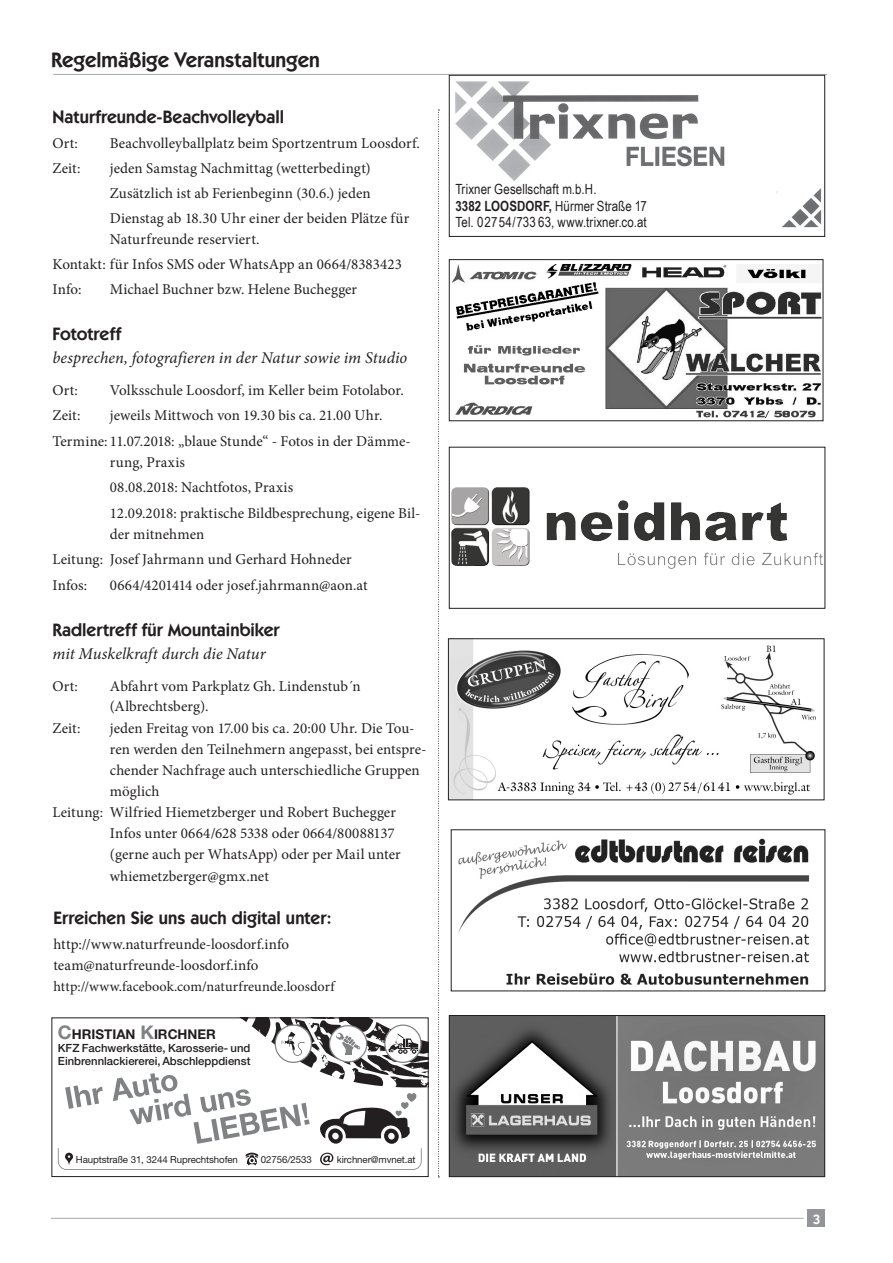
<style>
.page{position:relative;width:893px;height:1263px;background:#fff}
.page>*{position:absolute;margin:0;border:0;box-sizing:border-box;transform-origin:0 0}
.S_1_Titel{font:600 21px "Kabel IT Cby BT";color:#231f20}
.S_4_Titel{font:600 18px "Kabel IT Cby BT";letter-spacing:.005em;color:#231f20}
.S_4_Untertitel{font:italic 16.5px "Minion Pro";color:#231f20}
.Ort_Zeit_Kosten_Leit{font:15px/21.1px "Minion Pro";letter-spacing:.005em;color:#231f20}
.Grundtext{font:15px "Minion Pro";letter-spacing:.005em;color:#231f20}
.Grundtext-2{font:14.25px "Minion Pro";letter-spacing:.005em;color:#231f20}
.t1{font:14.1px/16.4px "Arial Narrow";letter-spacing:.005em;color:#231f20}
.t2{font:700 13.5px "Helvetica Neue";color:#231f20}
.t3{font:600 13.5px "Kabel IT Cby BT";color:#fff}
.t4{font:500 11.25px/12.8px "Helvetica Neue";color:#231f20}
.t5{font:9.75px "Helvetica Neue";letter-spacing:-.01em;color:#231f20}
.s1{font-size:18.75px;color:#808285}
.s2{font-weight:700}
</style>
<div class="page">
<hr style="left:51px;top:1218px;width:753px;height:1px;background:#a8a9ad">
<hr style="left:53px;top:74px;width:774px;height:1px;background:#a8a9ad">
<div style="left:808px;top:1210px;width:17px;height:17px;background:#939598"></div>
<svg style="left:438px;top:110px;width:1px;height:1067px"></svg>
<img style="left:450px;top:640px;width:366px;height:158px">
<div style="left:448px;top:638px;width:376px;height:162px;border:1px solid #231f20"></div>
<img style="left:451px;top:1017px;width:372px;height:158px">
<div style="left:449px;top:1015px;width:376px;height:162px;border:1px solid #231f20"></div>
<img style="left:451px;top:487px;width:336px;height:55px">
<img style="left:458px;top:838px;width:352px;height:147px">
<img style="left:451px;top:264px;width:370px;height:154px">
<div style="left:449px;top:259px;width:374px;height:162px;border:1px solid #231f20"></div>
<img style="left:455px;top:81px;width:270px;height:100px">
<img style="left:776px;top:188px;width:46px;height:40px">
<div style="left:449px;top:75px;width:376px;height:162px;border:1px solid #231f20"></div>
<svg style="left:57px;top:1020px;width:369px;height:150px"></svg>
<div style="left:52px;top:1018px;width:376px;height:159px;border:1px solid #231f20"></div>
<p class="S_1_Titel" style="left:51px;top:47px;width:270px">Regelmäßige Veranstaltungen</p>
<p class="S_4_Titel" style="left:53px;top:106px;width:233px">Naturfreunde-Beachvolleyball</p>
<p class="Ort_Zeit_Kosten_Leit" style="left:53px;top:133px;width:27px">Ort:</p>
<p class="Ort_Zeit_Kosten_Leit" style="left:110px;top:133px;width:312px">Beachvolleyballplatz beim Sportzentrum Loosdorf.</p>
<p class="Ort_Zeit_Kosten_Leit" style="left:53px;top:158px;width:29px">Zeit:</p>
<p class="Ort_Zeit_Kosten_Leit" style="left:110px;top:158px;width:262px">jeden Samstag Nachmittag (wetterbedingt)</p>
<p class="Ort_Zeit_Kosten_Leit" style="left:110px;top:183px;width:262px">Zusätzlich ist ab Ferienbeginn (30.6.) jeden</p>
<p class="Ort_Zeit_Kosten_Leit" style="left:110px;top:208px;width:301px;line-height:20.7px">Dienstag ab 18.30 Uhr einer der beiden Plätze für<br>Naturfreunde reserviert.</p>
<p class="Ort_Zeit_Kosten_Leit" style="left:53px;top:253px;width:351px">Kontakt: für Infos SMS oder WhatsApp an 0664/8383423</p>
<p class="Ort_Zeit_Kosten_Leit" style="left:53px;top:278px;width:31px">Info:</p>
<p class="Ort_Zeit_Kosten_Leit" style="left:110px;top:278px;width:249px">Michael Buchner bzw. Helene Buchegger</p>
<p class="S_4_Titel" style="left:53px;top:323px;width:70px">Fototreff</p>
<p class="S_4_Untertitel" style="left:53px;top:347px;width:356px">besprechen, fotografieren in der Natur sowie im Studio</p>
<p class="Ort_Zeit_Kosten_Leit" style="left:53px;top:380px;width:27px">Ort:</p>
<p class="Ort_Zeit_Kosten_Leit" style="left:110px;top:380px;width:296px">Volksschule Loosdorf, im Keller beim Fotolabor.</p>
<p class="Ort_Zeit_Kosten_Leit" style="left:53px;top:405px;width:29px">Zeit:</p>
<p class="Ort_Zeit_Kosten_Leit" style="left:110px;top:405px;width:274px">jeweils Mittwoch von 19.30 bis ca. 21.00 Uhr.</p>
<p class="Ort_Zeit_Kosten_Leit" style="left:110px;top:431px;width:303px;text-indent:-57px">Termine: 11.07.2018: „blaue Stunde“ - Fotos in der Dämme&shy;rung, Praxis</p>
<p class="Ort_Zeit_Kosten_Leit" style="left:110px;top:477px;width:185px">08.08.2018: Nachtfotos, Praxis</p>
<p class="Ort_Zeit_Kosten_Leit" style="left:110px;top:502px;width:312px">12.09.2018: praktische Bildbesprechung, eigene Bil&shy;der mitnehmen</p>
<p class="Ort_Zeit_Kosten_Leit" style="left:53px;top:549px;width:301px">Leitung: Josef Jahrmann und Gerhard Hohneder</p>
<p class="Ort_Zeit_Kosten_Leit" style="left:53px;top:574px;width:36px">Infos:</p>
<p class="Ort_Zeit_Kosten_Leit" style="left:110px;top:574px;width:259px">0664/4201414 oder josef.jahrmann@aon.at</p>
<p class="S_4_Titel" style="left:53px;top:619px;width:229px">Radlertreff für Mountainbiker</p>
<p class="S_4_Untertitel" style="left:53px;top:643px;width:215px">mit Muskelkraft durch die Natur</p>
<p class="Ort_Zeit_Kosten_Leit" style="left:53px;top:675px;width:27px">Ort:</p>
<p class="Ort_Zeit_Kosten_Leit" style="left:110px;top:676px;width:252px;line-height:20.7px">Abfahrt vom Parkplatz Gh. Lindenstub´n (Albrechtsberg).</p>
<p class="Ort_Zeit_Kosten_Leit" style="left:53px;top:717px;width:29px">Zeit:</p>
<p class="Ort_Zeit_Kosten_Leit" style="left:110px;top:717px;width:318px">jeden Freitag von 17.00 bis ca. 20:00 Uhr. Die Tou&shy;ren werden den Teilnehmern angepasst, bei entspre&shy;chender Nachfrage auch unterschiedliche Gruppen möglich</p>
<p class="Ort_Zeit_Kosten_Leit" style="left:53px;top:802px;width:345px">Leitung: Wilfried Hiemetzberger und Robert Buchegger</p>
<p class="Ort_Zeit_Kosten_Leit" style="left:110px;top:823px;width:292px">Infos unter 0664/628 5338 oder 0664/80088137 (gerne auch per WhatsApp) oder per Mail unter whiemetzberger@gmx.net</p>
<p class="S_4_Titel" style="left:53px;top:907px;width:280px">Erreichen Sie uns auch digital unter:</p>
<p class="Grundtext" style="left:53px;top:934px;width:237px">http://www.naturfreunde-loosdorf.info</p>
<p class="Grundtext" style="left:53px;top:955px;width:206px">team@naturfreunde-loosdorf.info</p>
<p class="Grundtext-2" style="left:53px;top:977px;width:283px">http://www.facebook.com/naturfreunde.loosdorf</p>
<p class="t2" style="left:58px;top:1026px;width:160px"><span class="s1">C</span>HRISTIAN <span class="s1">K</span>IRCHNER</p>
<p class="t4" style="left:58px;top:1042px;width:194px">KFZ Fachwerkstätte, Karosserie- und<br>Einbrennlackiererei, Abschleppdienst</p>
<p class="t1" style="left:455px;top:181px;width:193px">Trixner Gesellschaft m.b.H.<br><span class="s2">3382 LOOSDORF,</span> Hürmer Straße 17<br>Tel. 02754/733 63, www.trixner.co.at</p>
<p class="t5" style="left:76px;top:1153px;width:164px">Hauptstraße 31, 3244 Ruprechtshofen</p>
<p class="t5" style="left:261px;top:1153px;width:52px">02756/2533</p>
<p class="t5" style="left:337px;top:1153px;width:80px">kirchner@mvnet.at</p>
<p class="t3" style="left:813px;top:1210px;width:9px">3</p>
</div>
